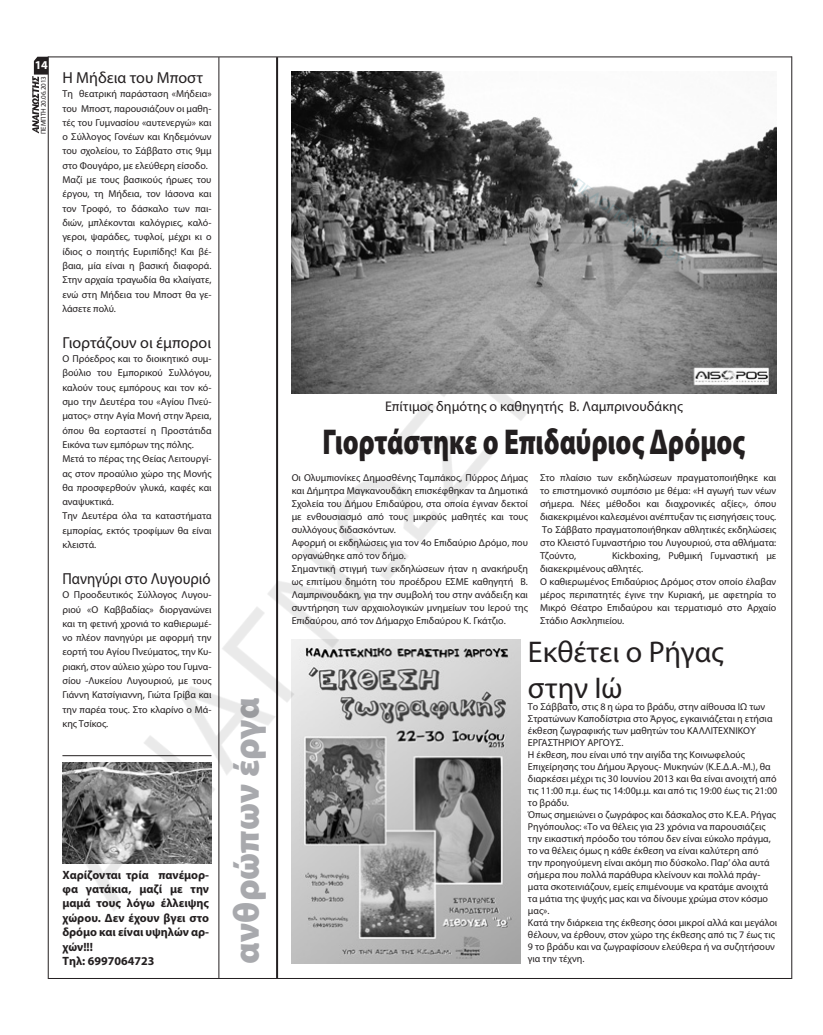
<style>
.page{position:relative;width:823px;height:1035px;background:#fff}
.page>*{position:absolute;margin:0;border:0;box-sizing:border-box;transform-origin:0 0}
.t1{font:900 36px "Myriad Pro";color:#231f20;scale:.75 1}
.t2{font:900 36px "Myriad Pro";color:#a8a9ad}
.t3{font:30px/36px "Myriad Pro";color:#231f20}
.t4{font:16px "Myriad Pro";color:#231f20}
.t5{font:16px "Myriad Pro";color:#231f20;scale:.93 1}
.t6{font:14px "Myriad Pro";color:#231f20}
.t7{font:700 12px/14.4px "Myriad Pro";color:#231f20}
.t8{font:700 12px "Myriad Pro";color:#fff}
.t9{font:10px/14.3px "Myriad Pro";color:#231f20}
.t10{font:7px "Myriad Pro";letter-spacing:-.01em;color:#231f20}
</style>
<div class="page">
<hr style="left:48px;top:57px;width:743px;height:1px;background:#231f20">
<hr style="left:48px;top:978px;width:743px;height:1px;background:#231f20">
<hr style="left:791px;top:56px;width:1px;height:923px;background:#231f20">
<svg style="left:32px;top:60px;width:3px;height:72px"></svg>
<img style="left:35px;top:56px;width:743px;height:923px">
<p class="t8" style="left:35px;top:57px;width:14px">14</p>
<p class="t10" style="left:39px;top:134px;width:59px;rotate:-90deg">ΠΕΜΠΤΗ 20.06.2013</p>
<h3 class="t4" style="left:62px;top:68px;width:142px">Η Μήδεια του Μποστ</h3>
<p class="t9" style="left:62px;top:87px;width:150px">Tη θεατρική παράσταση «Μήδεια» του Μποστ, παρουσιάζουν οι μαθη&shy;τές του Γυμνασίου «αυτενεργώ» και ο Σύλλογος Γονέων και Κηδεμόνων του σχολείου, το Σάββατο στις 9μμ στο Φουγάρο, με ελεύθερη είσοδο.<br>Μαζί με τους βασικούς ήρωες του έργου, τη Μήδεια, τον Ιάσονα και τον Τροφό, το δάσκαλο των παι&shy;διών, μπλέκονται καλόγριες, καλό&shy;γεροι, ψαράδες, τυφλοί, μέχρι κι ο ίδιος ο ποιητής Ευριπίδης! Και βέ&shy;βαια, μία είναι η βασική διαφορά.<br>Στην αρχαία τραγωδία θα κλαίγατε, ενώ στη Μήδεια του Μποστ θα γε&shy;λάσετε πολύ.</p>
<h3 class="t4" style="left:62px;top:332px;width:150px">Γιορτάζουν οι έμποροι</h3>
<p class="t9" style="left:62px;top:351px;width:150px">Ο Πρόεδρος και το διοικητικό συμ&shy;βούλιο του Εμπορικού Συλλόγου, καλούν τους εμπόρους και τον κό&shy;σμο την Δευτέρα του «Αγίου Πνεύ&shy;ματος» στην Αγία Μονή στην Άρεια, όπου θα εορταστεί η Προστάτιδα<br>Εικόνα των εμπόρων της πόλης.<br>Μετά το πέρας της Θείας Λειτουργί&shy;ας στον προαύλιο χώρο της Μονής θα προσφερθούν γλυκά, καφές και αναψυκτικά.<br>Την Δευτέρα όλα τα καταστήματα εμπορίας, εκτός τροφίμων θα είναι κλειστά.</p>
<h3 class="t5" style="left:62px;top:568px;width:161px">Πανηγύρι στο Λυγουριό</h3>
<p class="t9" style="left:62px;top:587px;width:150px;text-align:justify">Ο Προοδευτικός Σύλλογος Λυγου&shy;ριού «Ο Καββαδίας» διοργανώνει και τη φετινή χρονιά το καθιερωμέ&shy;νο πλέον πανηγύρι με αφορμή την εορτή του Αγίου Πνεύματος, την Κυ&shy;ριακή, στον αύλειο χώρο του Γυμνα&shy;σίου -Λυκείου Λυγουριού, με τους Γιάννη Κατσίγιαννη, Γιώτα Γρίβα και την παρέα τους. Στο κλαρίνο ο Μά&shy;κης Τσίκος.</p>
<p class="t7" style="left:62px;top:867px;width:148px">Χαρίζονται τρία πανέμορ&shy;φα γατάκια, μαζί με την μαμά τους λόγω έλλειψης χώρου. Δεν έχουν βγει στο δρόμο και είναι υψηλών αρ&shy;χών!!!<br>Τηλ: 6997064723</p>
<h1 class="t2" style="left:222px;top:963px;width:267px;rotate:-90deg">ανθρώπων έργα</h1>
<h3 class="t6" style="left:385px;top:398px;width:299px">Επίτιμος δημότης ο καθηγητής Β. Λαμπρινουδάκης</h3>
<h1 class="t1" style="left:322px;top:418px;width:565px">Γιορτάστηκε ο Επιδαύριος Δρόμος</h1>
<p class="t9" style="left:291px;top:471px;width:238px;line-height:13px">Οι Ολυμπιονίκες Δημοσθένης Ταμπάκος, Πύρρος Δήμας και Δήμητρα Μαγκανουδάκη επισκέφθηκαν τα Δημοτικά Σχολεία του Δήμου Επιδαύρου, στα οποία έγιναν δεκτοί με ενθουσιασμό από τους μικρούς μαθητές και τους συλλόγους διδασκόντων.<br>Αφορμή οι εκδηλώσεις για τον 4ο Επιδαύριο Δρόμο, που οργανώθηκε από τον δήμο.<br>Σημαντική στιγμή των εκδηλώσεων ήταν η ανακήρυξη ως επιτίμου δημότη του προέδρου ΕΣΜΕ καθηγητή Β.<br>Λαμπρινουδάκη, για την συμβολή του στην ανάδειξη και συντήρηση των αρχαιολογικών μνημείων του Ιερού της Επιδαύρου, από τον Δήμαρχο Επιδαύρου Κ. Γκάτζιο.</p>
<p class="t9" style="left:539px;top:471px;width:238px;line-height:13px;text-align:justify">Στο πλαίσιο των εκδηλώσεων πραγματοποιήθηκε και το επιστημονικό συμπόσιο με θέμα: «Η αγωγή των νέων σήμερα. Νέες μέθοδοι και διαχρονικές αξίες», όπου διακεκριμένοι καλεσμένοι ανέπτυξαν τις εισηγήσεις τους.<br>Το Σάββατο πραγματοποιήθηκαν αθλητικές εκδηλώσεις στο Κλειστό Γυμναστήριο του Λυγουριού, στα αθλήματα:<br>Τζούντο,</p>
<p class="t9" style="left:539px;top:549px;width:238px;line-height:13px;text-indent:72px">Kickboxing, Ρυθμική Γυμναστική με διακεκριμένους αθλητές.<br>Ο καθιερωμένος Επιδαύριος Δρόμος στον οποίο έλαβαν μέρος περιπατητές έγινε την Κυριακή, με αφετηρία το Μικρό Θέατρο Επιδαύρου και τερματισμό στο Αρχαίο Στάδιο Ασκληπιείου.</p>
<h2 class="t3" style="left:527px;top:634px;width:197px">Εκθέτει ο Ρήγας στην Ιώ</h2>
<p class="t9" style="left:527px;top:701px;width:251px;line-height:12px">Το Σάββατο, στις 8 η ώρα το βράδυ, στην αίθουσα ΙΩ των Στρατώνων Καποδίστρια στο Άργος, εγκαινιάζεται η ετήσια έκθεση ζωγραφικής των μαθητών του ΚΑΛΛΙΤΕΧΝΙΚΟΥ ΕΡΓΑΣΤΗΡΙΟΥ ΑΡΓΟΥΣ.<br>Η έκθεση, που είναι υπό την αιγίδα της Κοινωφελούς Επιχείρησης του Δήμου Άργους- Μυκηνών (Κ.Ε.Δ.Α.-Μ.), θα διαρκέσει μέχρι τις 30 Ιουνίου 2013 και θα είναι ανοιχτή από τις 11:00 π.μ. έως τις 14:00μ.μ. και από τις 19:00 έως τις 21:00 το βράδυ.<br>Όπως σημειώνει ο ζωγράφος και δάσκαλος στο Κ.Ε.Α. Ρήγας Ρηγόπουλος: «Το να θέλεις για 23 χρόνια να παρουσιάζεις την εικαστική πρόοδο του τόπου δεν είναι εύκολο πράγμα, το να θέλεις όμως η κάθε έκθεση να είναι καλύτερη από<br>την προηγούμενη είναι ακόμη πιο δύσκολο. Παρ’ όλα αυτά σήμερα που πολλά παράθυρα κλείνουν και πολλά πράγ&shy;ματα σκοτεινιάζουν, εμείς επιμένουμε να κρατάμε ανοιχτά τα μάτια της ψυχής μας και να δίνουμε χρώμα στον κόσμο μας».<br>Κατά την διάρκεια της έκθεσης όσοι μικροί αλλά και μεγάλοι θέλουν, να έρθουν, στον χώρο της έκθεσης από τις 7 έως τις 9 το βράδυ και να ζωγραφίσουν ελεύθερα ή να συζητήσουν για την τέχνη.</p>
</div>
